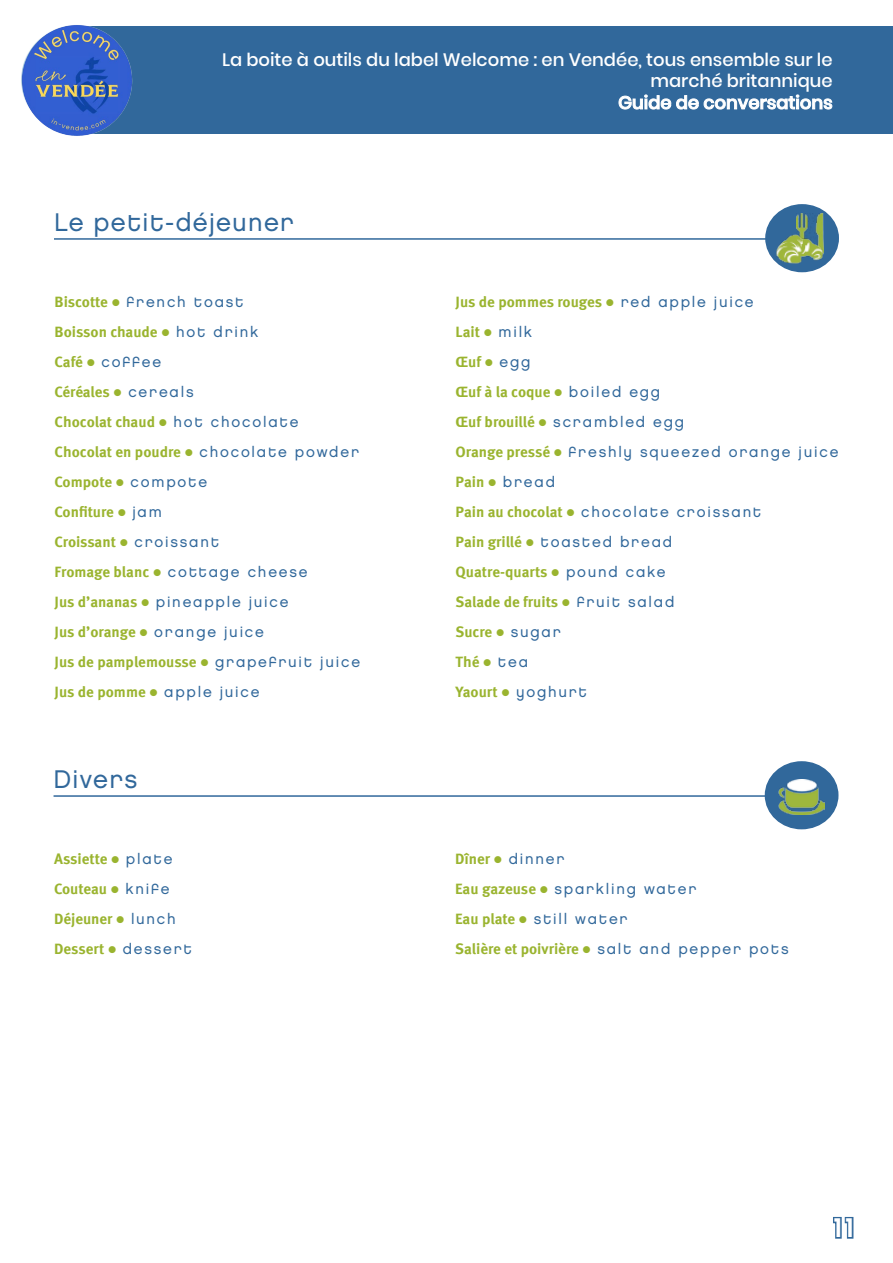
<style>
.page{position:relative;width:893px;height:1263px;background:#fff}
.page>*{position:absolute;margin:0;border:0;box-sizing:border-box;transform-origin:0 0}
.t1{font:27px "Chalet Tokyo";color:#fff}
.t2{font:25.5px "Chalet London Nineteen Eighty";letter-spacing:.05em;color:#31689b}
.t3{font:500 18px/21.6px "Poppins";color:#fff;text-align:right}
.t4{font:700 15px/30px "Meta OFC";color:#9ab42f}
.t5{font:15px/30px "Chalet London Nineteen Eighty";letter-spacing:.12em;color:#31689b}
.s1{font-family:"Meta OFC";font-weight:700;color:#9ab42f}
.s2{color:#9ab42f}
.s3{font-family:"Chalet London Nineteen Eighty";font-weight:400;color:#31689b}
</style>
<div class="page">
<svg style="left:833px;top:1216px;width:21px;height:23px"></svg>
<hr style="left:54px;top:238px;width:715px;height:2px;background:#31689b">
<hr style="left:54px;top:795px;width:714px;height:2px;background:#31689b">
<div style="left:766px;top:205px;width:72px;height:67px;background:#31689b;border-radius:50%"></div>
<div style="left:765px;top:204px;width:74px;height:68px;border:2px solid #31689b;border-radius:50%"></div>
<img style="left:796px;top:213px;width:27px;height:21px">
<img style="left:776px;top:234px;width:47px;height:30px">
<div style="left:765px;top:762px;width:73px;height:67px;background:#31689b;border-radius:50%"></div>
<div style="left:765px;top:761px;width:73px;height:68px;border:2px solid #31689b;border-radius:50%"></div>
<img style="left:779px;top:779px;width:45px;height:35px">
<div style="left:72px;top:26px;width:821px;height:108px;background:#31689b"></div>
<img style="left:21px;top:25px;width:112px;height:111px">
<p class="t3" style="left:222px;top:49px;width:612px">La boite à outils du label Welcome : en Vendée, tous ensemble sur le marché britannique<br>Guide de conversations</p>
<h2 class="t2" style="left:54px;top:206px;width:241px">Le petit-déjeuner</h2>
<p class="t5" style="left:55px;top:286px;width:191px"><span class="s1">Biscotte</span> <span class="s2">●</span> french toast</p>
<p class="t4" style="left:55px;top:317px;width:205px">Boisson chaude ● <span class="s3">hot drink</span></p>
<p class="t5" style="left:55px;top:346px;width:108px"><span class="s1">Café</span> <span class="s2">●</span> coffee</p>
<p class="t4" style="left:55px;top:377px;width:306px">Céréales ● <span class="s3">cereals<br></span>Chocolat chaud ● <span class="s3">hot chocolate<br></span>Chocolat en poudre ● <span class="s3">chocolate powder<br></span>Compote ● <span class="s3">compote<br></span>Confiture ● <span class="s3">jam<br></span>Croissant ● <span class="s3">croissant</span></p>
<p class="t5" style="left:55px;top:556px;width:255px"><span class="s1">Fromage blanc</span> <span class="s2">●</span> cottage cheese<br><span class="s1">Jus d’ananas</span> <span class="s2">●</span> pineapple juice</p>
<p class="t4" style="left:55px;top:617px;width:307px">Jus d’orange ● <span class="s3">orange juice<br></span>Jus de pamplemousse ● <span class="s3">grapefruit juice<br></span>Jus de pomme ● <span class="s3">apple juice</span></p>
<h2 class="t2" style="left:54px;top:763px;width:85px">Divers</h2>
<p class="t4" style="left:54px;top:844px;width:139px">Assiette ● <span class="s3">plate<br></span>Couteau ● <span class="s3">knife<br></span>Déjeuner ● <span class="s3">lunch<br></span>Dessert ● <span class="s3">dessert</span></p>
<p class="t4" style="left:456px;top:287px;width:300px">Jus de pommes rouges ● <span class="s3">red apple juice<br></span>Lait ● <span class="s3">milk<br></span>Œuf ● <span class="s3">egg<br></span>Œuf à la coque ● <span class="s3">boiled egg</span></p>
<p class="t5" style="left:456px;top:406px;width:384px"><span class="s1">Œuf brouillé</span> <span class="s2">●</span> scrambled egg<br><span class="s1">Orange pressé</span> <span class="s2">●</span> freshly squeezed orange juice<br><span class="s1">Pain</span> <span class="s2">●</span> bread<br><span class="s1">Pain au chocolat</span> <span class="s2">●</span> chocolate croissant<br><span class="s1">Pain grillé</span> <span class="s2">●</span> toasted bread</p>
<p class="t4" style="left:456px;top:557px;width:220px">Quatre-quarts ● <span class="s3">pound cake<br></span>Salade de fruits ● <span class="s3">fruit salad<br></span>Sucre ● <span class="s3">sugar<br></span>Thé ● <span class="s3">tea</span></p>
<p class="t5" style="left:456px;top:676px;width:133px"><span class="s1">Yaourt</span> <span class="s2">●</span> yoghurt</p>
<p class="t5" style="left:455px;top:843px;width:243px"><span class="s1">Dîner</span> <span class="s2">●</span> dinner<br><span class="s1">Eau gazeuse</span> <span class="s2">●</span> sparkling water<br><span class="s1">Eau plate</span> <span class="s2">●</span> still water</p>
<p class="t4" style="left:455px;top:934px;width:335px">Salière et poivrière ● <span class="s3">salt and pepper pots</span></p>
<h1 class="t1" style="left:833px;top:1211px;width:24px">11</h1>
</div>
